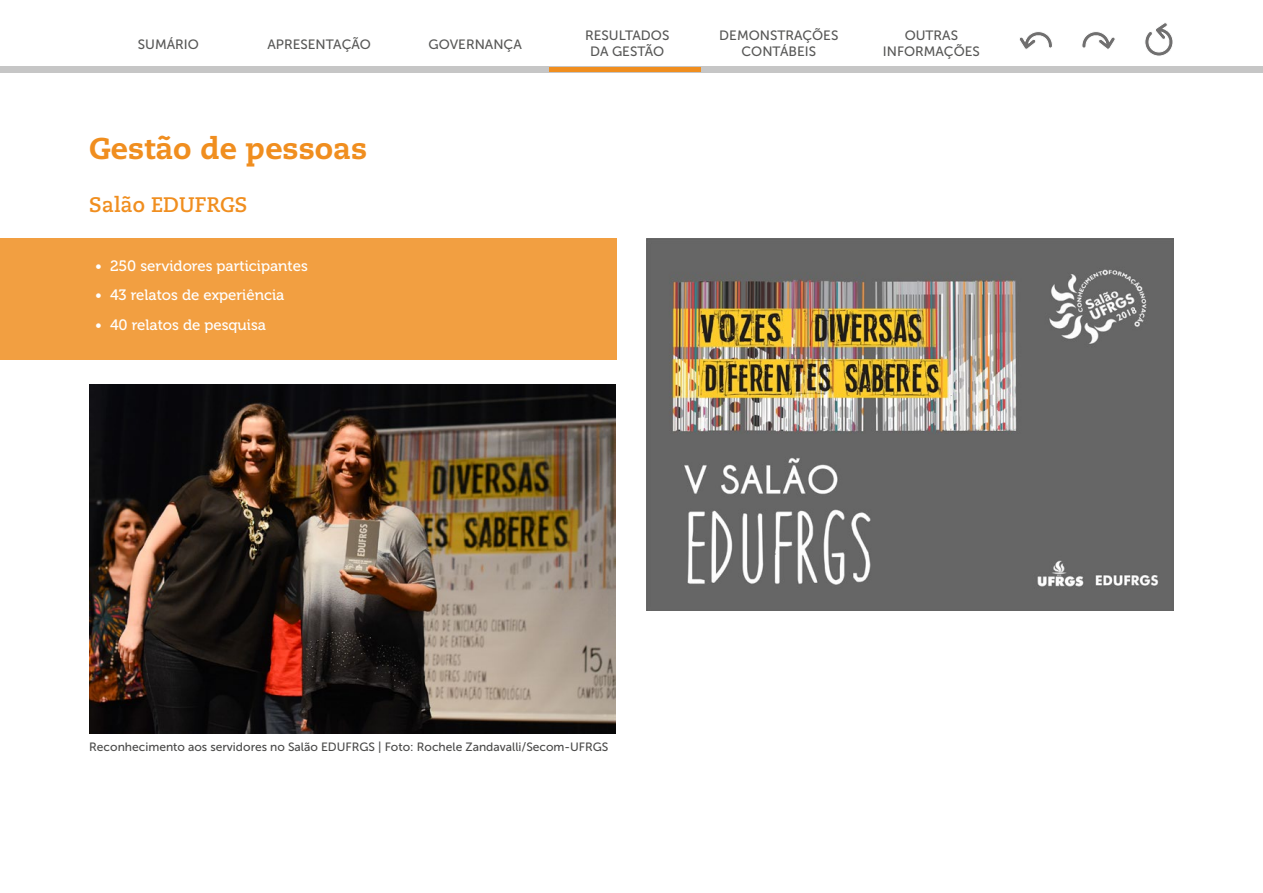
<style>
.page{position:relative;width:1263px;height:893px;background:#fff}
.page>*{position:absolute;margin:0;border:0;box-sizing:border-box;transform-origin:0 0}
.t1{font:800 30px "Caecilia LT Std";color:#f08e1f}
.t2{font:700 21px "Caecilia LT Std";color:#f08e1f}
.t3{font:15px "Museo 500";color:#fff}
.t4{font:13.5px/16.2px "Museo Sans 500";color:#575756;text-align:center}
.t5{font:12px "Museo Sans 500";color:#4a4a49}
</style>
<div class="page">
<svg style="left:1145px;top:23px;width:28px;height:33px"></svg>
<svg style="left:1082px;top:32px;width:34px;height:41px"></svg>
<svg style="left:1018px;top:32px;width:34px;height:41px"></svg>
<div style="left:0;top:66px;width:1263px;height:6px;background:#c6c6c6"></div>
<div style="left:0;top:238px;width:617px;height:121px;background:#f29f41"></div>
<div style="left:549px;top:67px;width:152px;height:5px;background:#f08e1f"></div>
<img style="left:90px;top:385px;width:526px;height:348px">
<img style="left:646px;top:238px;width:527px;height:373px">
<p class="t4" style="left:138px;top:37px;width:63px">SUMÁRIO</p>
<p class="t4" style="left:267px;top:37px;width:105px">APRESENTAÇÃO</p>
<p class="t4" style="left:428px;top:37px;width:95px">GOVERNANÇA</p>
<p class="t4" style="left:585px;top:27px;width:86px">RESULTADOS<br>DA GESTÃO</p>
<p class="t4" style="left:719px;top:27px;width:121px">DEMONSTRAÇÕES<br>CONTÁBEIS</p>
<p class="t4" style="left:883px;top:27px;width:98px">OUTRAS<br>INFORMAÇÕES</p>
<h1 class="t1" style="left:89px;top:130px;width:279px">Gestão de pessoas</h1>
<h2 class="t2" style="left:89px;top:192px;width:160px">Salão EDUFRGS</h2>
<p class="t3" style="left:95px;top:257px;width:214px">• 250 servidores participantes</p>
<p class="t3" style="left:95px;top:287px;width:191px">• 43 relatos de experiência</p>
<p class="t3" style="left:95px;top:316px;width:172px">• 40 relatos de pesquisa</p>
<p class="t5" style="left:89px;top:740px;width:521px">Reconhecimento aos servidores no Salão EDUFRGS | Foto: Rochele Zandavalli/Secom-UFRGS</p>
</div>
